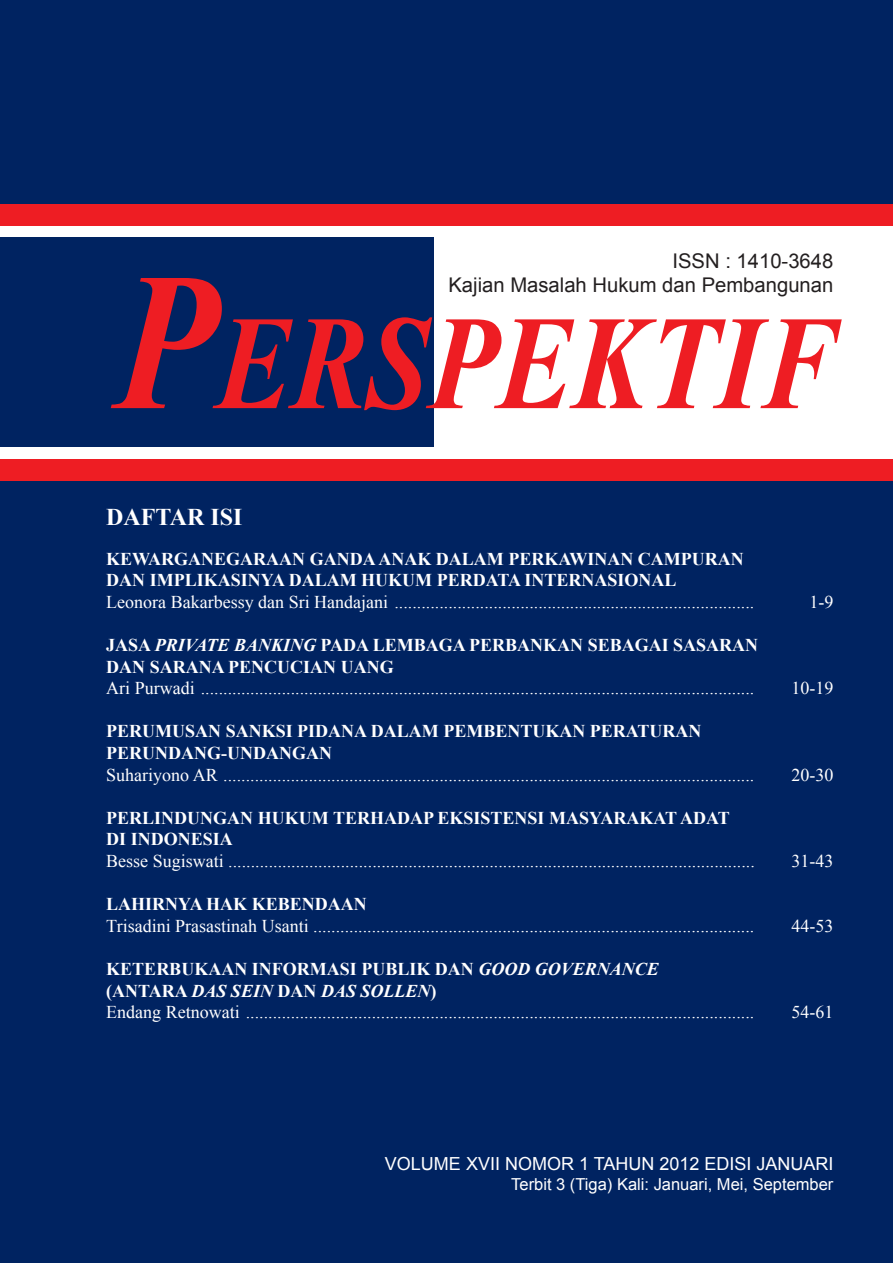
<style>
.page{position:relative;width:893px;height:1263px;background:#002361}
.page>*{position:absolute;margin:0;border:0;box-sizing:border-box;transform-origin:0 0}
.t1{font:italic 700 133.95px "Times New Roman";color:#ee1d23;scale:.84 1}
.t2{font:700 24px "Times New Roman";color:#fff}
.t3{font:20.25px "Arial";color:#231f20}
.t4{font:18px "Times New Roman";color:#fff}
.t5{font:700 18px/21.6px "Times New Roman";color:#fff}
.t6{font:18px "Arial";color:#fff}
.t7{font:italic 700 18px "Times New Roman";color:#fff}
.t8{font:16.5px "Arial";color:#fff}
.s1{font-size:196.5px}
.s2{font-style:italic}
.s3{font-style:normal}
</style>
<div class="page">
<div style="left:0;top:204px;width:893px;height:276px;background:#fff"></div>
<div style="left:0;top:204px;width:893px;height:21px;background:#ee1d23"></div>
<div style="left:0;top:459px;width:893px;height:21px;background:#ee1d23"></div>
<div style="left:0;top:237px;width:434px;height:210px;background:#002361"></div>
<p class="t3" style="left:672px;top:247px;width:162px">ISSN : 1410-3648</p>
<p class="t3" style="left:448px;top:271px;width:386px">Kajian Masalah Hukum dan Pembangunan</p>
<p class="t1" style="left:116px;top:270px;width:858px"><span class="s1">P</span>ERSPEKTIF</p>
<p class="t2" style="left:106px;top:500px;width:138px">DAFTAR ISI</p>
<p class="t5" style="left:106px;top:547px;width:639px">KEWARGANEGARAAN GANDA ANAK DALAM PERKAWINAN CAMPURAN<br>DAN IMPLIKASINYA DALAM HUKUM PERDATA INTERNASIONAL</p>
<p class="t4" style="left:106px;top:590px;width:649px">Leonora Bakarbessy dan Sri Handajani ................................................................................</p>
<p class="t5" style="left:106px;top:634px;width:653px">JASA <span class="s2">PRIVATE BANKING</span> PADA LEMBAGA PERBANKAN SEBAGAI SASARAN<br>DAN SARANA PENCUCIAN UANG</p>
<p class="t4" style="left:106px;top:676px;width:649px">Ari Purwadi ...........................................................................................................................</p>
<p class="t5" style="left:106px;top:720px;width:597px">PERUMUSAN SANKSI PIDANA DALAM PEMBENTUKAN PERATURAN<br>PERUNDANG-UNDANGAN</p>
<p class="t4" style="left:106px;top:762px;width:649px">Suhariyono AR ......................................................................................................................</p>
<p class="t5" style="left:106px;top:806px;width:625px">PERLINDUNGAN HUKUM TERHADAP EKSISTENSI MASYARAKAT ADAT</p>
<p class="t5" style="left:106px;top:828px;width:128px">DI INDONESIA</p>
<p class="t4" style="left:106px;top:849px;width:650px">Besse Sugiswati .....................................................................................................................</p>
<p class="t5" style="left:106px;top:893px;width:262px">LAHIRNYA HAK KEBENDAAN</p>
<p class="t4" style="left:106px;top:914px;width:649px">Trisadini Prasastinah Usanti ..................................................................................................</p>
<p class="t5" style="left:106px;top:958px;width:554px">KETERBUKAAN INFORMASI PUBLIK DAN <span class="s2">GOOD GOVERNANCE</span></p>
<p class="t7" style="left:106px;top:978px;width:332px"><span class="s3">(ANTARA</span> DAS SEIN <span class="s3">DAN</span> DAS SOLLEN<span class="s3">)</span></p>
<p class="t4" style="left:106px;top:1000px;width:649px">Endang Retnowati .................................................................................................................</p>
<p class="t4" style="left:809px;top:590px;width:25px">1-9</p>
<p class="t4" style="left:791px;top:676px;width:43px">10-19</p>
<p class="t4" style="left:791px;top:762px;width:43px">20-30</p>
<p class="t4" style="left:791px;top:849px;width:43px">31-43</p>
<p class="t4" style="left:791px;top:914px;width:43px">44-53</p>
<p class="t4" style="left:791px;top:1000px;width:43px">54-61</p>
<p class="t6" style="left:385px;top:1151px;width:450px">VOLUME XVII NOMOR 1 TAHUN 2012 EDISI JANUARI</p>
<p class="t8" style="left:511px;top:1172px;width:324px">Terbit 3 (Tiga) Kali: Januari, Mei, September</p>
</div>
